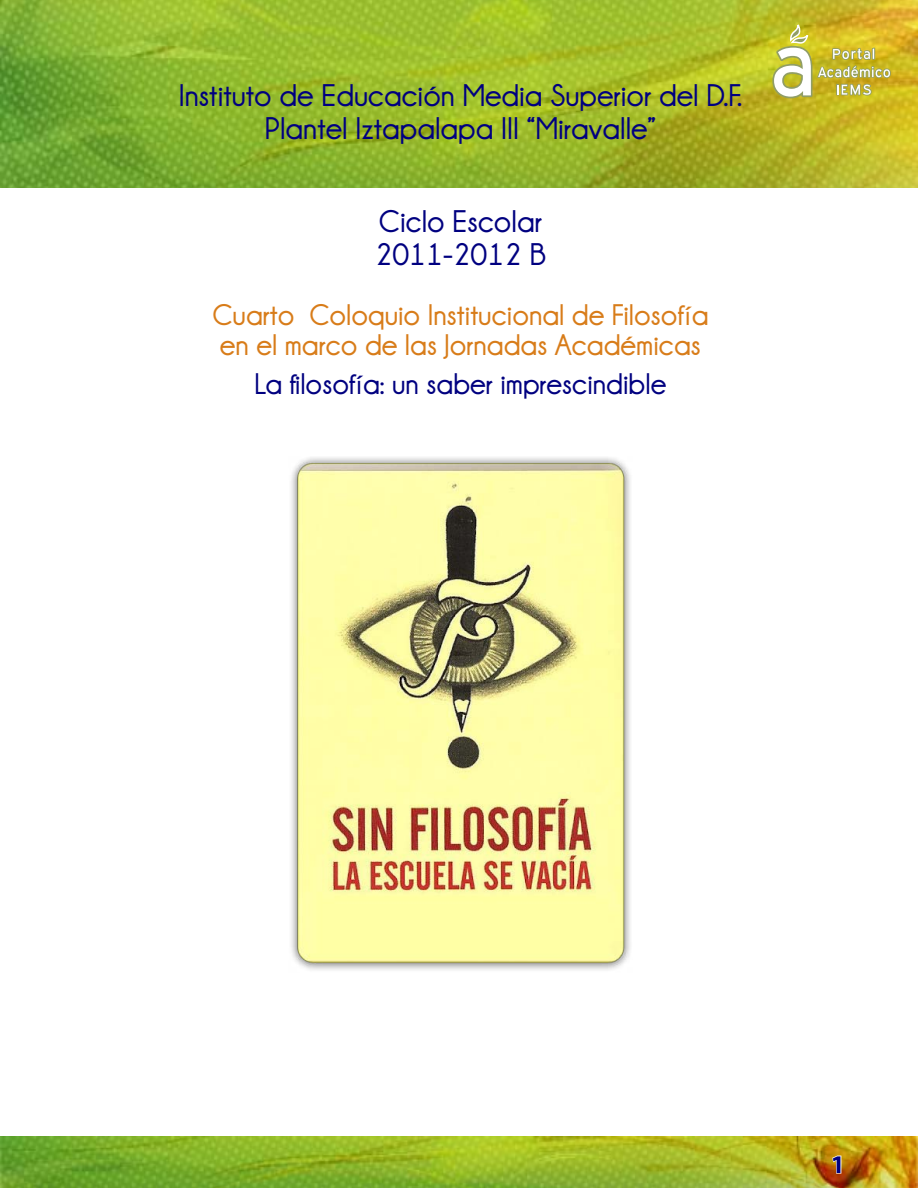
<style>
.page{position:relative;width:918px;height:1188px;background:#fff}
.page>*{position:absolute;margin:0;border:0;box-sizing:border-box;transform-origin:0 0}
.Título_DIANA{font:700 31.5px "Champagne&Limousines";color:#000080}
.Título_DIANA-2{font:700 30px "Champagne&Limousines";color:#d87c19}
.Título_DIANA-3{font:700 30px "Champagne&Limousines";color:#000080}
.Número_Páginas_DIANA{font:700 25.5px "Myriad Pro";color:#000080}
</style>
<div class="page">
<img style="left:0;top:1136px;width:918px;height:52px">
<svg style="left:831px;top:1155px;width:11px;height:19px"></svg>
<img style="left:0;top:0;width:918px;height:187px">
<svg style="left:772px;top:23px;width:119px;height:75px"></svg>
<img style="left:291px;top:457px;width:340px;height:513px">
<p class="Título_DIANA" style="left:179px;top:78px;width:565px">Instituto de Educación Media Superior del D.F.</p>
<p class="Título_DIANA" style="left:265px;top:111px;width:393px">Plantel Iztapalapa III “Miravalle”</p>
<p class="Título_DIANA" style="left:379px;top:204px;width:165px">Ciclo Escolar</p>
<p class="Título_DIANA" style="left:375px;top:237px;width:173px">2011-2012 B</p>
<p class="Título_DIANA-2" style="left:212px;top:298px;width:498px">Cuarto Coloquio Institucional de Filosofía</p>
<p class="Título_DIANA-2" style="left:220px;top:328px;width:482px">en el marco de las Jornadas Académicas</p>
<p class="Título_DIANA-3" style="left:254px;top:367px;width:414px">La filosofía: un saber imprescindible</p>
<p class="Número_Páginas_DIANA" style="left:831px;top:1148px;width:16px">1</p>
</div>
